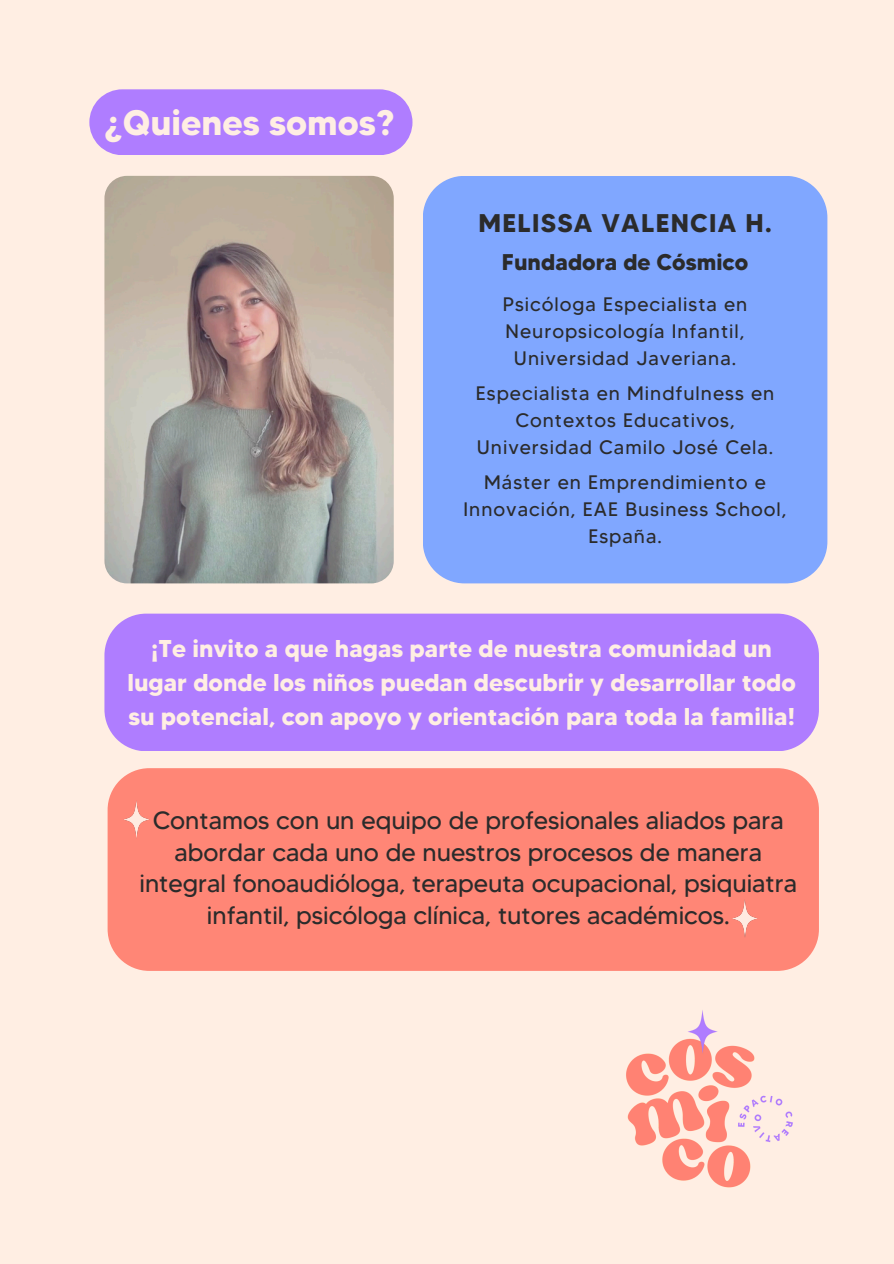
<style>
.page{position:relative;width:894px;height:1264px;background:#fff}
.page>*{position:absolute;margin:0;border:0;box-sizing:border-box;transform-origin:0 0}
.t1{font:700 35.4px "MADETOMMY";color:#ffeee3}
.t2{font:700 25.5px "MADETOMMY";letter-spacing:.05em;color:#2b2b2b}
.t3{font:25.05px/31.5px "MADETOMMY";color:#2b2b2b;text-align:center}
.t4{font:700 24.3px/33.8px "MADETOMMY";color:#ffeee3;text-align:center}
.t5{font:700 22.65px "MADETOMMY";color:#2b2b2b}
.t6{font:19.5px/27px "MADETOMMY";letter-spacing:.05em;color:#2b2b2b;text-align:center}
</style>
<div class="page">
<div style="left:0;top:0;width:893px;height:1263px;background:#ffeee3"></div>
<div style="left:104px;top:613px;width:714px;height:138px;background:#af7dff"></div>
<div style="left:108px;top:768px;width:710px;height:202px;background:#ff8676"></div>
<img style="left:626px;top:1010px;width:167px;height:178px">
<div style="left:423px;top:176px;width:404px;height:407px;background:#80a7ff"></div>
<div style="left:89px;top:89px;width:323px;height:66px;background:#af7dff"></div>
<img style="left:104px;top:176px;width:289px;height:407px;border-radius:23px">
<img style="left:112px;top:787px;width:53px;height:64px">
<div style="left:709px;top:886px;width:64px;height:64px;background:#ff8676"></div>
<h3 class="t1" style="left:104px;top:101px;width:291px">¿Quienes somos?</h3>
<p class="t2" style="left:478px;top:207px;width:294px">MELISSA VALENCIA H.</p>
<h2 class="t5" style="left:502px;top:248px;width:248px">Fundadora de Cósmico</h2>
<h4 class="t6" style="left:502px;top:290px;width:246px">Psicóloga Especialista en<br>Neuropsicología Infantil,<br>Universidad Javeriana.</h4>
<p class="t6" style="left:475px;top:379px;width:300px">Especialista en Mindfulness en<br>Contextos Educativos,<br>Universidad Camilo José Cela.</p>
<p class="t6" style="left:463px;top:468px;width:324px">Máster en Emprendimiento e<br>Innovación, EAE Business School,<br>España.</p>
<p class="t4" style="left:127px;top:631px;width:670px">¡Te invito a que hagas parte de nuestra comunidad un lugar donde los niños puedan descubrir y desarrollar todo su potencial, con apoyo y orientación para toda la familia!</p>
<p class="t3" style="left:139px;top:804px;width:659px">Contamos con un equipo de profesionales aliados para abordar cada uno de nuestros procesos de manera integral fonoaudióloga, terapeuta ocupacional, psiquiatra infantil, psicóloga clínica, tutores académicos.</p>
</div>
